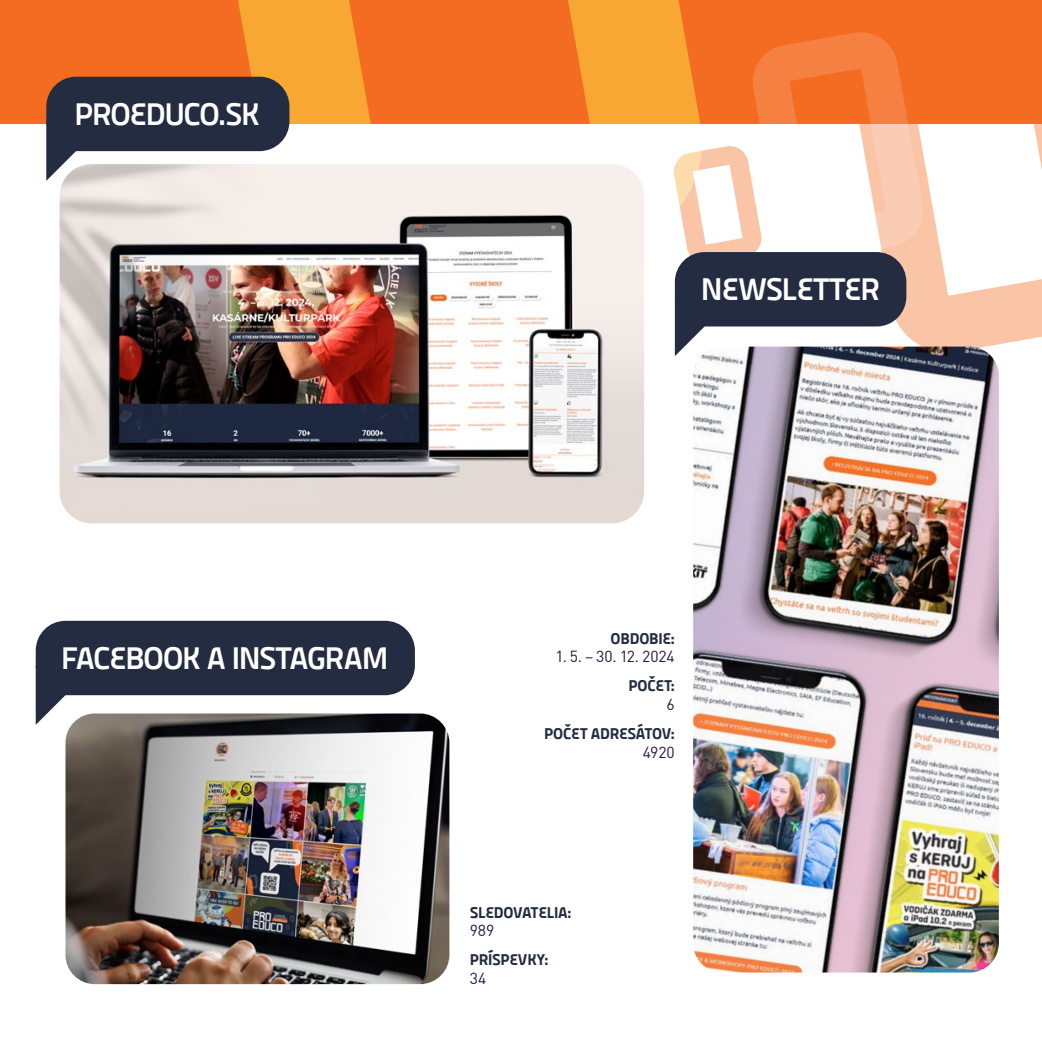
<style>
.page{position:relative;width:1042px;height:1042px;background:#fff}
.page>*{position:absolute;margin:0;border:0;box-sizing:border-box;transform-origin:0 0}
.t1{font:31.5px "Panefresco 800 wt";letter-spacing:-.035em;color:#fff}
.t2{font:15.75px "Panefresco 999 wt";letter-spacing:-.015em;color:#242c41}
.t3{font:15.75px "DINCE";letter-spacing:-.005em;color:#291642}
</style>
<div class="page">
<svg style="left:846px;top:124px;width:196px;height:223px"></svg>
<div style="left:0;top:0;width:1042px;height:124px;background:#f36c21"></div>
<svg style="left:188px;top:0;width:496px;height:296px"></svg>
<img style="left:60px;top:164px;width:584px;height:359px">
<img style="left:65px;top:713px;width:384px;height:271px">
<svg style="left:672px;top:29px;width:254px;height:236px"></svg>
<svg style="left:46px;top:127px;width:60px;height:54px"></svg>
<div style="left:46px;top:77px;width:243px;height:74px;background:#242c41;border-radius:30px"></div>
<svg style="left:675px;top:302px;width:59px;height:54px"></svg>
<div style="left:675px;top:252px;width:231px;height:74px;background:#242c41;border-radius:30px"></div>
<svg style="left:36px;top:671px;width:59px;height:54px"></svg>
<div style="left:36px;top:621px;width:379px;height:74px;background:#242c41;border-radius:30px"></div>
<img style="left:693px;top:347px;width:306px;height:625px">
<h1 class="t1" style="left:74px;top:89px;width:187px">PROEDUCO.SK</h1>
<h1 class="t1" style="left:701px;top:265px;width:180px">NEWSLETTER</h1>
<h1 class="t1" style="left:61px;top:633px;width:329px">FACEBOOK A INSTAGRAM</h1>
<p class="t2" style="left:610px;top:626px;width:66px">OBDOBIE:</p>
<p class="t3" style="left:555px;top:647px;width:121px">1. 5. – 30. 12. 2024</p>
<p class="t2" style="left:628px;top:673px;width:48px">POČET:</p>
<p class="t3" style="left:666px;top:694px;width:10px">6</p>
<p class="t2" style="left:544px;top:721px;width:132px">POČET ADRESÁTOV:</p>
<p class="t3" style="left:643px;top:742px;width:34px">4920</p>
<p class="t2" style="left:470px;top:899px;width:103px">SLEDOVATELIA:</p>
<p class="t3" style="left:470px;top:921px;width:26px">989</p>
<p class="t2" style="left:470px;top:947px;width:80px">PRÍSPEVKY:</p>
<p class="t3" style="left:470px;top:968px;width:18px">34</p>
</div>
